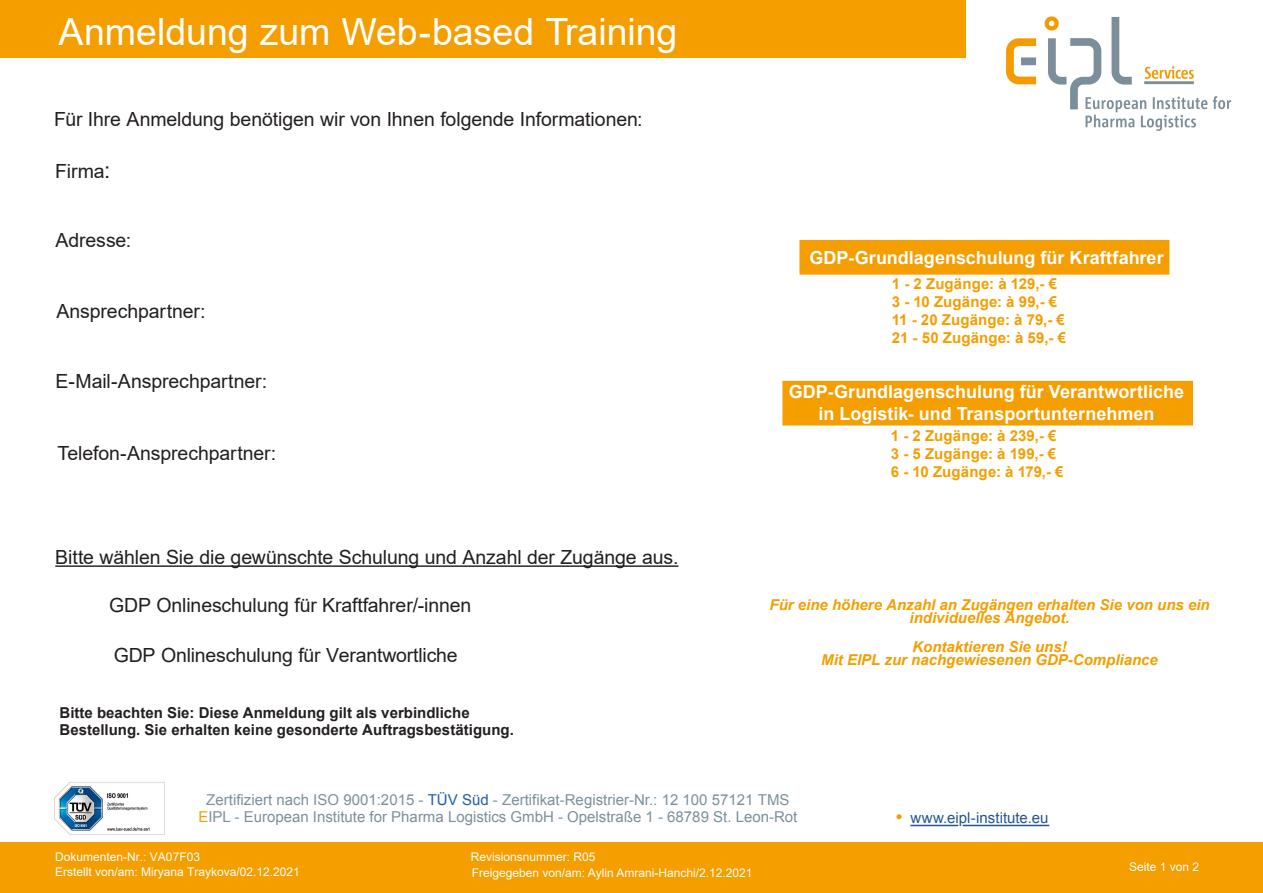
<style>
.page{position:relative;width:1263px;height:893px;background:#fff}
.page>*{position:absolute;margin:0;border:0;box-sizing:border-box;transform-origin:0 0}
.t1{font:37.5px "Arial";color:#fff}
.t2{font:19.5px "Arial";letter-spacing:-.01em;color:#231f20}
.t3{font:700 18px/22.5px "Arial";color:#fff;text-align:center}
.t4{font:15px/16.6px "Arial";color:#7b909b;text-align:center}
.t5{font:700 15px "Arial";letter-spacing:.01em;color:#f49e00}
.t6{font:italic 700 15px/12.8px "Arial";color:#f49e00;text-align:center}
.t7{font:700 15px/16.5px "Arial";color:#231f20}
.t8{font:15px "Arial";color:#24568b}
.t9{font:12px/14.9px "Arial";color:#fff}
.s1{font-size:22.5px}
.s2{color:#205e9f}
.s3{color:#f49e00}
.s4{font-family:"Myriad Pro";font-size:24px;color:#f49e00}
</style>
<div class="page">
<div style="left:782px;top:381px;width:411px;height:44px;background:#f49e00"></div>
<div style="left:799px;top:240px;width:370px;height:35px;background:#f49e00;border:2px solid #f49e00"></div>
<div style="left:1px;top:843px;width:1261px;height:49px;background:#f49e00"></div>
<div style="left:0;top:842px;width:1263px;height:51px;border:2px solid #f49e00"></div>
<div style="left:0;top:0;width:965px;height:57px;background:#f49e00"></div>
<hr style="left:55px;top:565px;width:623px;height:2px;background:#231f20">
<img style="left:1006px;top:16px;width:226px;height:115px">
<img style="left:54px;top:782px;width:111px;height:53px">
<hr style="left:910px;top:825px;width:48px;height:1px;background:#24568b">
<hr style="left:963px;top:825px;width:78px;height:1px;background:#24568b">
<p class="t1" style="left:59px;top:6px;width:620px">Anmeldung zum Web-based Training</p>
<p class="t2" style="left:54px;top:106px;width:590px">Für Ihre Anmeldung benötigen wir von Ihnen folgende Informationen:</p>
<p class="t2" style="left:55px;top:158px;width:57px">Firma<span class="s1">:</span></p>
<p class="t2" style="left:56px;top:227px;width:77px">Adresse:</p>
<p class="t2" style="left:56px;top:298px;width:151px">Ansprechpartner:</p>
<p class="t2" style="left:56px;top:368px;width:213px">E-Mail-Ansprechpartner:</p>
<p class="t2" style="left:57px;top:439px;width:220px">Telefon-Ansprechpartner:</p>
<p class="t2" style="left:55px;top:544px;width:625px">Bitte wählen Sie die gewünschte Schulung und Anzahl der Zugänge aus.</p>
<p class="t2" style="left:109px;top:592px;width:364px">GDP Onlineschulung für Kraftfahrer/-innen</p>
<p class="t2" style="left:114px;top:641px;width:345px">GDP Onlineschulung für Verantwortliche</p>
<p class="t7" style="left:60px;top:705px;width:456px">Bitte beachten Sie: Diese Anmeldung gilt als verbindliche<br>Bestellung. Sie erhalten keine gesonderte Auftragsbestätigung.</p>
<p class="t3" style="left:809px;top:247px;width:356px">GDP-Grundlagenschulung für Kraftfahrer</p>
<p class="t5" style="left:892px;top:274px;width:167px">1 - 2 Zugänge: à 129,- €</p>
<p class="t5" style="left:892px;top:292px;width:167px">3 - 10 Zugänge: à 99,- €</p>
<p class="t5" style="left:892px;top:310px;width:174px">11 - 20 Zugänge: à 79,- €</p>
<p class="t5" style="left:892px;top:328px;width:176px">21 - 50 Zugänge: à 59,- €</p>
<p class="t3" style="left:789px;top:380px;width:397px">GDP-Grundlagenschulung für Verantwortliche in Logistik- und Transportunternehmen</p>
<p class="t5" style="left:891px;top:426px;width:167px">1 - 2 Zugänge: à 239,- €</p>
<p class="t5" style="left:891px;top:444px;width:167px">3 - 5 Zugänge: à 199,- €</p>
<p class="t5" style="left:891px;top:462px;width:174px">6 - 10 Zugänge: à 179,- €</p>
<p class="t6" style="left:769px;top:599px;width:442px">Für eine höhere Anzahl an Zugängen erhalten Sie von uns ein individuelles Angebot.</p>
<p class="t6" style="left:821px;top:641px;width:338px">Kontaktieren Sie uns!<br>Mit EIPL zur nachgewiesenen GDP-Compliance</p>
<p class="t4" style="left:198px;top:791px;width:600px">Zertifiziert nach ISO 9001:2015 - <span class="s2">TÜV Süd</span> - Zertifikat-Registrier-Nr.: 12 100 57121 TMS<br><span class="s3">E</span>IPL - European Institute for Pharma Logistics GmbH - Opelstraße 1 - 68789 St. Leon-Rot</p>
<p class="t8" style="left:896px;top:809px;width:154px"><span class="s4">•</span> www.eipl-institute.eu</p>
<p class="t9" style="left:55px;top:850px;width:246px">Dokumenten-Nr.: VA07F03<br>Erstellt von/am: Miryana Traykova/02.12.2021</p>
<p class="t9" style="left:471px;top:849px;width:283px;line-height:15.9px">Revisionsnummer: R05<br>Freigegeben von/am: Aylin Amrani-Hanchi/2.12.2021</p>
<p class="t9" style="left:1129px;top:859px;width:72px">Seite 1 von 2</p>
</div>
